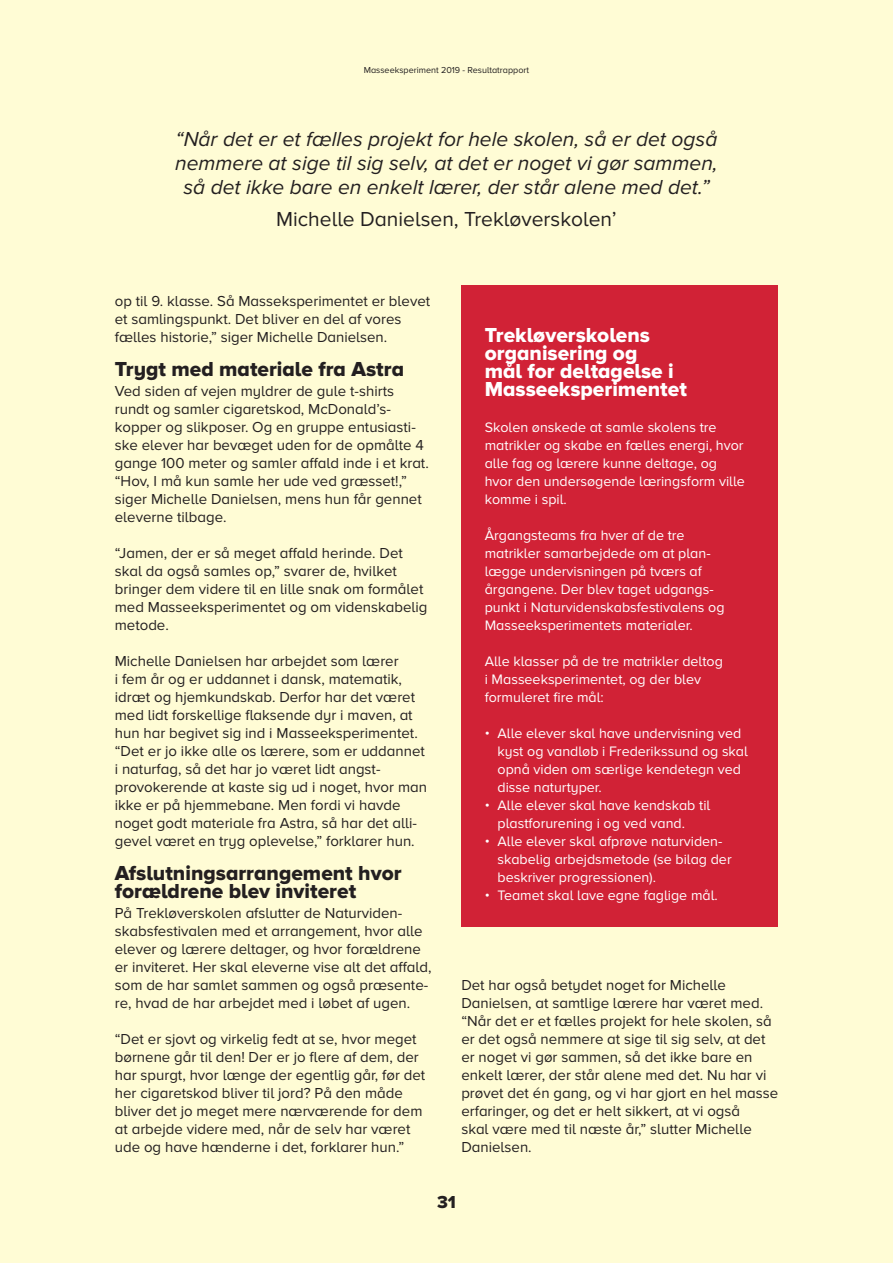
<style>
.page{position:relative;width:893px;height:1263px;background:#fffcd5}
.page>*{position:absolute;margin:0;border:0;box-sizing:border-box;transform-origin:0 0}
.Brødtekst_KSD{font:italic 21px/24px "Proxima Nova Astra";color:#231f20;text-align:center}
.Mellemrubrik_KSD{font:800 21px/18px "Proxima Nova Astra";color:#231f20}
.Brødtekst_KSD-2{font:800 21px/18px "Proxima Nova Astra";color:#fff}
.Brødtekst_KSD-3{font:21px "Proxima Nova Astra";color:#231f20}
.t1{font:800 18px "Proxima Nova Astra";color:#231f20}
.Brødtekst_KSD-4{font:15px/18px "Proxima Nova Astra";color:#231f20}
.Brødtekst_KSD-5{font:14.25px/18px "Proxima Nova Astra";color:#fff}
.t2{font:9px "Proxima Nova Astra";color:#231f20}
</style>
<div class="page">
<div style="left:461px;top:285px;width:317px;height:642px;background:#d12236"></div>
<p class="t2" style="left:364px;top:65px;width:167px">Masseeksperiment 2019 - Resultatrapport</p>
<p class="Brødtekst_KSD" style="left:175px;top:128px;width:544px">“Når det er et fælles projekt for hele skolen, så er det også nemmere at sige til sig selv, at det er noget vi gør sammen, så det ikke bare en enkelt lærer, der står alene med det.”</p>
<p class="Brødtekst_KSD-3" style="left:276px;top:207px;width:342px">Michelle Danielsen, Trekløverskolen’</p>
<p class="Brødtekst_KSD-4" style="left:115px;top:293px;width:317px">op til 9. klasse. Så Masseksperimentet er blevet et samlingspunkt. Det bliver en del af vores fælles historie,” siger Michelle Danielsen.</p>
<p class="Mellemrubrik_KSD" style="left:115px;top:362px;width:291px">Trygt med materiale fra Astra</p>
<p class="Brødtekst_KSD-4" style="left:115px;top:383px;width:315px">Ved siden af vejen myldrer de gule t-shirts rundt og samler cigaretskod, McDonald’s&shy;kopper og slikposer. Og en gruppe entusiasti&shy;ske elever har bevæget uden for de opmålte 4 gange 100 meter og samler affald inde i et krat.</p>
<p class="Brødtekst_KSD-4" style="left:115px;top:473px;width:308px">“Hov, I må kun samle her ude ved græsset!,” siger Michelle Danielsen, mens hun får gennet eleverne tilbage.</p>
<p class="Brødtekst_KSD-4" style="left:115px;top:545px;width:314px">“Jamen, der er så meget affald herinde. Det skal da også samles op,” svarer de, hvilket bringer dem videre til en lille snak om formålet med Masseeksperimentet og om videnskabelig metode.</p>
<p class="Brødtekst_KSD-4" style="left:115px;top:653px;width:304px">Michelle Danielsen har arbejdet som lærer<br>i fem år og er uddannet i dansk, matematik, idræt og hjemkundskab. Derfor har det været med lidt forskellige flaksende dyr i maven, at hun har begivet sig ind i Masseeksperimentet.</p>
<p class="Brødtekst_KSD-4" style="left:115px;top:743px;width:312px">“Det er jo ikke alle os lærere, som er uddannet i naturfag, så det har jo været lidt angst-</p>
<p class="Brødtekst_KSD-4" style="left:115px;top:779px;width:314px">provokerende at kaste sig ud i noget, hvor man ikke er på hjemmebane. Men fordi vi havde noget godt materiale fra Astra, så har det alli&shy;gevel været en tryg oplevelse,” forklarer hun.</p>
<p class="Mellemrubrik_KSD" style="left:115px;top:866px;width:288px">Afslutningsarrangement hvor forældrene blev inviteret</p>
<p class="Brødtekst_KSD-4" style="left:115px;top:905px;width:318px">På Trekløverskolen afslutter de Naturviden&shy;skabsfestivalen med et arrangement, hvor alle elever og lærere deltager, og hvor forældrene er inviteret. Her skal eleverne vise alt det affald, som de har samlet sammen og også præsente&shy;re, hvad de har arbejdet med i løbet af ugen.</p>
<p class="Brødtekst_KSD-4" style="left:115px;top:1031px;width:312px">“Det er sjovt og virkelig fedt at se, hvor meget børnene går til den! Der er jo flere af dem, der har spurgt, hvor længe der egentlig går, før det her cigaretskod bliver til jord? På den måde bliver det jo meget mere nærværende for dem at arbejde videre med, når de selv har været ude og have hænderne i det, forklarer hun.”</p>
<p class="Brødtekst_KSD-2" style="left:485px;top:327px;width:204px">Trekløverskolens organisering og<br>mål for deltagelse i<br>Masseeksperimentet</p>
<p class="Brødtekst_KSD-5" style="left:485px;top:419px;width:262px">Skolen ønskede at samle skolens tre matrikler og skabe en fælles energi, hvor alle fag og lærere kunne deltage, og hvor den undersøgende læringsform ville komme i spil.</p>
<p class="Brødtekst_KSD-5" style="left:485px;top:527px;width:241px">Årgangsteams fra hver af de tre matrikler samarbejdede om at plan&shy;lægge undervisningen på tværs af årgangene. Der blev taget udgangs&shy;punkt i Naturvidenskabsfestivalens og Masseeksperimentets materialer.</p>
<p class="Brødtekst_KSD-5" style="left:485px;top:653px;width:240px">Alle klasser på de tre matrikler deltog i Masseeksperimentet, og der blev formuleret fire mål:</p>
<p class="Brødtekst_KSD-5" style="left:497px;top:725px;width:252px;text-indent:-13px">• Alle elever skal have undervisning ved kyst og vandløb i Frederikssund og skal opnå viden om særlige kendetegn ved disse naturtyper.</p>
<p class="Brødtekst_KSD-5" style="left:497px;top:797px;width:214px;text-indent:-13px">• Alle elever skal have kendskab til plastforurening i og ved vand.</p>
<p class="Brødtekst_KSD-5" style="left:497px;top:833px;width:236px;text-indent:-13px">• Alle elever skal afprøve naturviden&shy;skabelig arbejdsmetode (se bilag der beskriver progressionen).</p>
<p class="Brødtekst_KSD-5" style="left:485px;top:887px;width:235px">• Teamet skal lave egne faglige mål.</p>
<p class="Brødtekst_KSD-4" style="left:461px;top:977px;width:303px">Det har også betydet noget for Michelle<br>Danielsen, at samtlige lærere har været med.</p>
<p class="Brødtekst_KSD-4" style="left:461px;top:1013px;width:318px">“Når det er et fælles projekt for hele skolen, så er det også nemmere at sige til sig selv, at det er noget vi gør sammen, så det ikke bare en enkelt lærer, der står alene med det. Nu har vi prøvet det én gang, og vi har gjort en hel masse erfaringer, og det er helt sikkert, at vi også<br>skal være med til næste år,” slutter Michelle Danielsen.</p>
<p class="t1" style="left:437px;top:1192px;width:20px">31</p>
</div>
